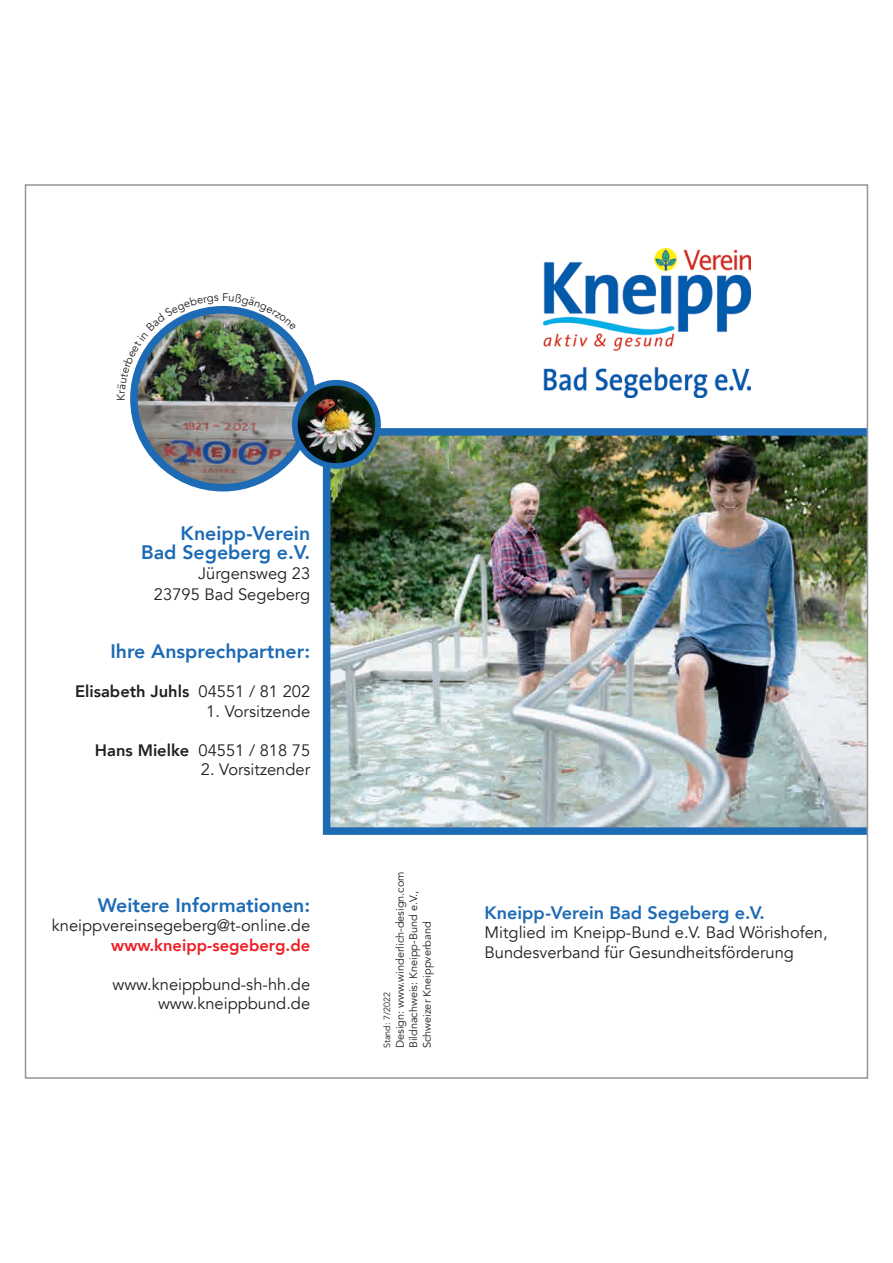
<style>
.page{position:relative;width:893px;height:1263px;background:#fff}
.page>*{position:absolute;margin:0;border:0;box-sizing:border-box;transform-origin:0 0}
.t1{font:800 19.5px/19.5px "Avenir";color:#1d6ab5;text-align:right}
.t2{font:800 18px "Avenir";color:#1d6ab5}
.t3{font:16.5px/19.5px "Avenir";color:#231f20;text-align:right}
.t4{font:800 16.5px "Avenir";color:#231f20}
.t5{font:800 16.5px "Avenir";color:#ee1d23}
.t6{font:11.25px "Avenir";color:#231f20}
.t7{font:10.95px/13.5px "Avenir";color:#231f20}
.t8{font:9px "Avenir";color:#231f20}
.s1{font-weight:400}
.s2{font-weight:800}
</style>
<div class="page">
<img style="left:134px;top:310px;width:178px;height:178px;border-radius:89px">
<div style="left:130px;top:306px;width:186px;height:185px;border:8px solid #1d6ab5;border-radius:50%"></div>
<img style="left:544px;top:249px;width:206px;height:148px">
<img style="left:323px;top:428px;width:542px;height:407px">
<img style="left:295px;top:383px;width:83px;height:81px">
<div style="left:292px;top:380px;width:89px;height:89px;border:6px solid #1d6ab5;border-radius:50%"></div>
<img style="left:130px;top:306px;width:166px;height:87px">
<p class="t6" style="left:114px;top:401px;width:9px;rotate:-90deg">K</p>
<p class="t1" style="left:141px;top:523px;width:171px">Kneipp-Verein<br>Bad Segeberg e.V.</p>
<p class="t3" style="left:154px;top:564px;width:158px;line-height:20.2px">Jürgensweg 23<br>23795 Bad Segeberg</p>
<p class="t1" style="left:110px;top:642px;width:201px">Ihre Ansprechpartner:</p>
<p class="t4" style="left:75px;top:678px;width:237px">Elisabeth Juhls <span class="s1">04551 / 81 202</span></p>
<p class="t3" style="left:206px;top:701px;width:105px">1. Vorsitzende</p>
<p class="t3" style="left:95px;top:740px;width:217px"><span class="s2">Hans Mielke</span> 04551 / 818 75</p>
<p class="t3" style="left:201px;top:760px;width:111px">2. Vorsitzender</p>
<p class="t1" style="left:98px;top:895px;width:214px">Weitere Informationen:</p>
<p class="t3" style="left:52px;top:916px;width:260px">kneippvereinsegeberg@t-online.de</p>
<p class="t5" style="left:111px;top:932px;width:200px">www.kneipp-segeberg.de</p>
<p class="t3" style="left:112px;top:974px;width:199px">www.kneippbund-sh-hh.de www.kneippbund.de</p>
<p class="t7" style="left:393px;top:1048px;width:178px;rotate:-90deg">Design: www.winderlich-design.com<br>Bildnachweis: Kneipp-Bund e.V.,<br>Schweizer Kneippverband</p>
<p class="t8" style="left:382px;top:1048px;width:58px;rotate:-90deg">Stand: 7/2022</p>
<p class="t2" style="left:484px;top:898px;width:282px">Kneipp-Verein Bad Segeberg e.V.</p>
<p class="t3" style="left:484px;top:923px;width:345px;text-align:left">Mitglied im Kneipp-Bund e.V. Bad Wörishofen,<br>Bundesverband für Gesundheitsförderung</p>
</div>
